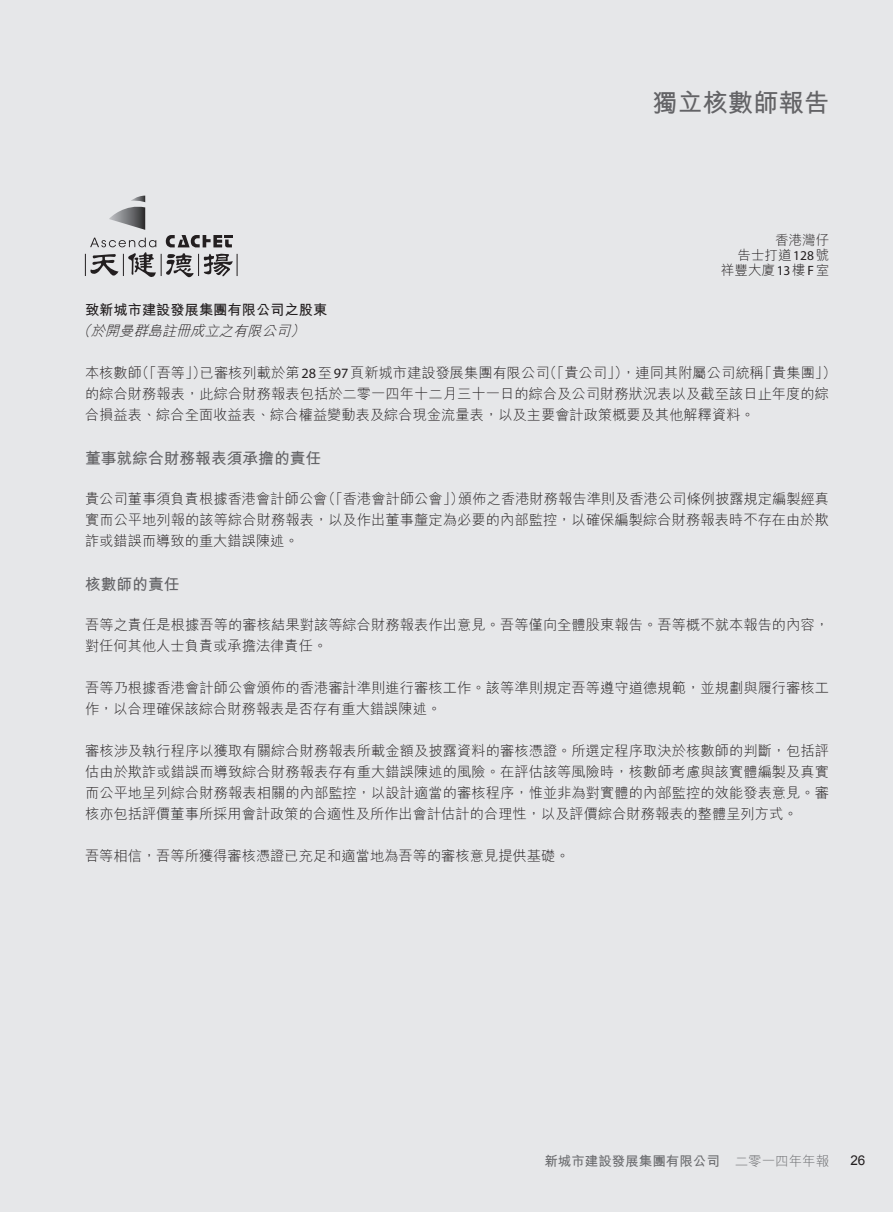
<style>
.page{position:relative;width:893px;height:1212px;background:#fff}
.page>*{position:absolute;margin:0;border:0;box-sizing:border-box;transform-origin:0 0}
.t1{font:25.5px "M Hei HK Bold B5 pc H";letter-spacing:-.01em;color:#636366}
.t2{font:15.75px "M Hei HK Bold B5 pc H";color:#636366}
.t3{font:14.25px/21px "M Hei HK Light B5 pc H";color:#231f20}
.t4{font:14.25px "M Hei HK Bold B5 pc H";color:#231f20}
.t5{font:italic 14.25px "M Hei HK Light B5 pc H";color:#231f20}
.t6{font:13.5px/15px "M Hei HK Light B5 pc H";color:#231f20;text-align:right}
.t7{font:13.5px "M Hei HK Bold B5 pc H";color:#6c6d70}
.t8{font:13.5px "Arial";color:#231f20}
.s1{font-family:"Myriad Pro"}
.s2{font-family:"M Hei HK Light B5 pc H"}
</style>
<div class="page">
<div style="left:1px;top:0;width:892px;height:1212px;background:#e6e7e9"></div>
<svg style="left:85px;top:196px;width:153px;height:81px"></svg>
<h1 class="t1" style="left:652px;top:93px;width:178px">獨立核數師報告</h1>
<p class="t6" style="left:721px;top:235px;width:110px">香港灣仔<br>告士打道<span class="s1">128</span>號祥豐大廈<span class="s1">13</span>樓<span class="s1">F</span>室</p>
<p class="t4" style="left:85px;top:304px;width:244px">致新城市建設發展集團有限公司之股東</p>
<p class="t5" style="left:76px;top:325px;width:233px">（於開曼群島註冊成立之有限公司）</p>
<p class="t3" style="left:85px;top:364px;width:753px">本核數師（「吾等」）已審核列載於第<span class="s1">28</span>至<span class="s1">97</span>頁新城市建設發展集團有限公司（「貴公司」），連同其附屬公司統稱「貴集團」）的綜合財務報表，此綜合財務報表包括於二零一四年十二月三十一日的綜合及公司財務狀況表以及截至該日止年度的綜合損益表、綜合全面收益表、綜合權益變動表及綜合現金流量表，以及主要會計政策概要及其他解釋資料。</p>
<p class="t2" style="left:85px;top:452px;width:238px">董事就綜合財務報表須承擔的責任</p>
<p class="t3" style="left:85px;top:490px;width:746px;text-align:justify">貴公司董事須負責根據香港會計師公會（「香港會計師公會」）頒佈之香港財務報告準則及香港公司條例披露規定編製經真實而公平地列報的該等綜合財務報表，以及作出董事釐定為必要的內部監控，以確保編製綜合財務報表時不存在由於欺詐或錯誤而導致的重大錯誤陳述。</p>
<p class="t2" style="left:85px;top:578px;width:96px">核數師的責任</p>
<p class="t3" style="left:85px;top:616px;width:746px">吾等之責任是根據吾等的審核結果對該等綜合財務報表作出意見。吾等僅向全體股東報告。吾等概不就本報告的內容，對任何其他人士負責或承擔法律責任。</p>
<p class="t3" style="left:85px;top:679px;width:746px">吾等乃根據香港會計師公會頒佈的香港審計準則進行審核工作。該等準則規定吾等遵守道德規範，並規劃與履行審核工作，以合理確保該綜合財務報表是否存有重大錯誤陳述。</p>
<p class="t3" style="left:85px;top:742px;width:746px;text-align:justify">審核涉及執行程序以獲取有關綜合財務報表所載金額及披露資料的審核憑證。所選定程序取決於核數師的判斷，包括評估由於欺詐或錯誤而導致綜合財務報表存有重大錯誤陳述的風險。在評估該等風險時，核數師考慮與該實體編製及真實而公平地呈列綜合財務報表相關的內部監控，以設計適當的審核程序，惟並非為對實體的內部監控的效能發表意見。審核亦包括評價董事所採用會計政策的合適性及所作出會計估計的合理性，以及評價綜合財務報表的整體呈列方式。</p>
<p class="t3" style="left:85px;top:847px;width:486px">吾等相信，吾等所獲得審核憑證已充足和適當地為吾等的審核意見提供基礎。</p>
<p class="t7" style="left:544px;top:1155px;width:286px">新城市建設發展集團有限公司 <span class="s2">二零一四年年報</span></p>
<p class="t8" style="left:850px;top:1153px;width:17px">26</p>
</div>
